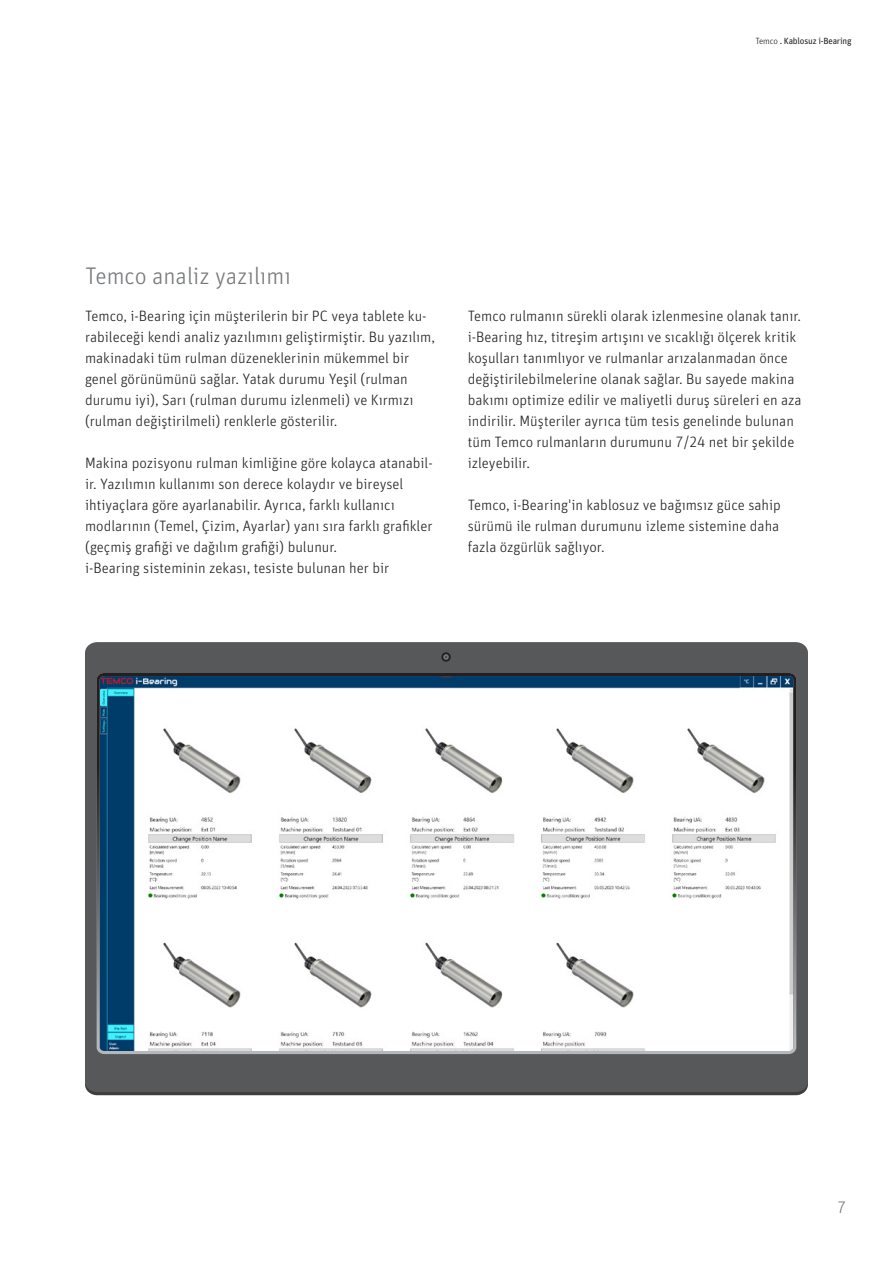
<style>
.page{position:relative;width:893px;height:1263px;background:#fff}
.page>*{position:absolute;margin:0;border:0;box-sizing:border-box;transform-origin:0 0}
.t1{font:300 24px "Unit Pro";color:#76787b}
.t2{font:300 16.5px "Unit Pro";color:#76787b}
.t3{font:300 15px/21px "Unit Pro";color:#231f20}
.t4{font:9px "Unit Pro";letter-spacing:-.02em;color:#231f20}
.s1{font-weight:300}
</style>
<div class="page">
<div style="left:85px;top:642px;width:723px;height:450px;background:#57585a"></div>
<div style="left:441px;top:652px;width:10px;height:10px;border:2px solid #231f20;border-radius:50%"></div>
<svg style="left:443px;top:654px;width:6px;height:5px"></svg>
<svg style="left:95px;top:671px;width:703px;height:384px"></svg>
<p class="t4" style="left:755px;top:34px;width:98px"><span class="s1">Temco</span> . Kablosuz i-Bearing</p>
<h1 class="t1" style="left:85px;top:259px;width:207px">Temco analiz yazılımı</h1>
<p class="t3" style="left:85px;top:305px;width:351px">Temco, i-Bearing için müşterilerin bir PC veya tablete ku&shy;rabileceği kendi analiz yazılımını geliştirmiştir. Bu yazılım, makinadaki tüm rulman düzeneklerinin mükemmel bir genel görünümünü sağlar. Yatak durumu Yeşil (rulman durumu iyi), Sarı (rulman durumu izlenmeli) ve Kırmızı (rulman değiştirilmeli) renklerle gösterilir.</p>
<p class="t3" style="left:85px;top:452px;width:349px">Makina pozisyonu rulman kimliğine göre kolayca atanabil&shy;ir. Yazılımın kullanımı son derece kolaydır ve bireysel ihtiyaçlara göre ayarlanabilir. Ayrıca, farklı kullanıcı modlarının (Temel, Çizim, Ayarlar) yanı sıra farklı grafikler (geçmiş grafiği ve dağılım grafiği) bulunur.<br>i-Bearing sisteminin zekası, tesiste bulunan her bir</p>
<p class="t3" style="left:468px;top:304px;width:335px">Temco rulmanın sürekli olarak izlenmesine olanak tanır. i-Bearing hız, titreşim artışını ve sıcaklığı ölçerek kritik koşulları tanımlıyor ve rulmanlar arızalanmadan önce değiştirilebilmelerine olanak sağlar. Bu sayede makina bakımı optimize edilir ve maliyetli duruş süreleri en aza indirilir. Müşteriler ayrıca tüm tesis genelinde bulunan tüm Temco rulmanların durumunu 7/24 net bir şekilde izleyebilir.</p>
<p class="t3" style="left:468px;top:493px;width:315px;text-align:justify">Temco, i-Bearing'in kablosuz ve bağımsız güce sahip sürümü ile rulman durumunu izleme sistemine daha fazla özgürlük sağlıyor.</p>
<p class="t2" style="left:838px;top:1195px;width:10px">7</p>
</div>
